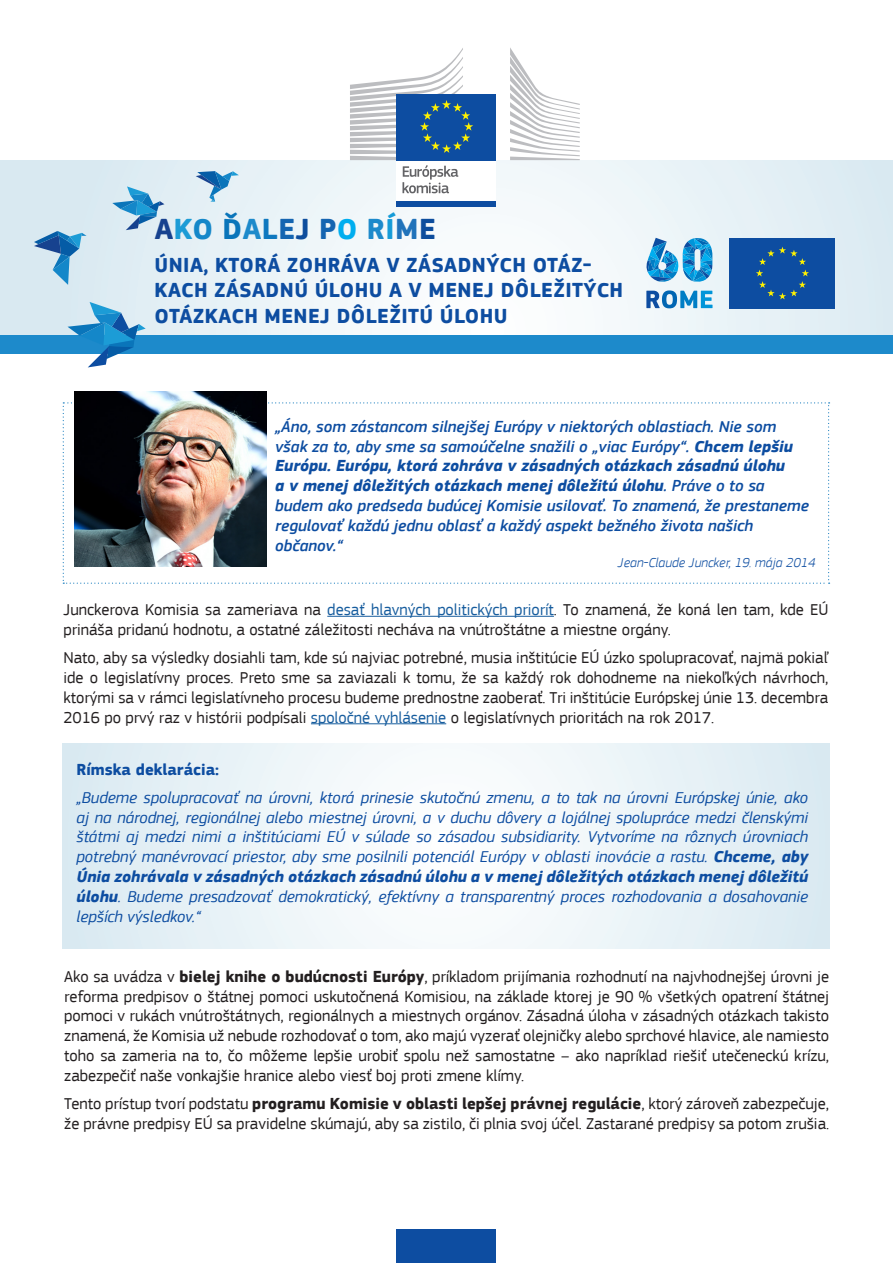
<style>
.page{position:relative;width:893px;height:1263px;background:#fff}
.page>*{position:absolute;margin:0;border:0;box-sizing:border-box;transform-origin:0 0}
.t1{font:700 30px "EC Square Sans Pro";letter-spacing:.02em;color:#1d8acb}
.t2{font:700 21px/25.2px "EC Square Sans Pro";letter-spacing:.02em;color:#0d4da1}
.t3{font:16.5px/19.8px "EC Square Sans Pro";color:#231f20}
.t4{font:italic 16.5px/19.8px "EC Square Sans Pro";color:#0d4da1;text-align:justify}
.t5{font:italic 500 16.5px/19.8px "EC Square Sans Pro";color:#0d4da1}
.t6{font:700 16.5px "EC Square Sans Pro";color:#0d4da1}
.t7{font:italic 300 13.5px "EC Square Sans Pro";color:#0d4da1}
.s1{color:#17428f}
.s2{color:#1c9cd6}
.s3{color:#1487c9}
.s4{color:#0a75ba}
.s5{color:#0e78bf}
.s6{color:#1565b1}
.s7{color:#0d4d9d}
.s8{color:#00aeef}
.s9{color:#169cd8}
.s10{color:#2173ba}
.s11{font-weight:700}
.s12{color:#175d9e}
</style>
<div class="page">
<svg style="left:0;top:160px;width:893px;height:175px"></svg>
<div style="left:0;top:335px;width:893px;height:18px;background:#1d8acb"></div>
<svg style="left:63px;top:402px;width:767px;height:182px"></svg>
<svg style="left:68px;top:302px;width:78px;height:65px"></svg>
<svg style="left:34px;top:231px;width:53px;height:54px;background:#90bbd9"></svg>
<svg style="left:112px;top:186px;width:52px;height:44px;background:#92c2df"></svg>
<svg style="left:196px;top:171px;width:43px;height:31px"></svg>
<img style="left:75px;top:391px;width:192px;height:176px">
<hr style="left:327px;top:616px;width:227px;height:1px;background:#175d9e">
<hr style="left:311px;top:723px;width:135px;height:1px;background:#175d9e">
<svg style="left:63px;top:743px;width:766px;height:205px"></svg>
<svg style="left:646px;top:238px;width:66px;height:46px;background:#67b3de"></svg>
<svg style="left:646px;top:290px;width:66px;height:18px"></svg>
<div style="left:730px;top:238px;width:105px;height:70px;background:#0d4da1"></div>
<svg style="left:756px;top:247px;width:53px;height:52px"></svg>
<div style="left:397px;top:1229px;width:99px;height:34px;background:#0d4da1"></div>
<div style="left:397px;top:158px;width:99px;height:44px;background:#fff"></div>
<div style="left:397px;top:94px;width:99px;height:66px;background:#0d4da1"></div>
<div style="left:397px;top:201px;width:99px;height:5px;background:#0d4da1"></div>
<svg style="left:510px;top:48px;width:70px;height:112px"></svg>
<svg style="left:350px;top:48px;width:123px;height:145px"></svg>
<p class="t1" style="left:155px;top:212px;width:283px"><span class="s1">A</span><span class="s2">K</span><span class="s3">O</span> <span class="s4">Ď</span>A<span class="s5">L</span><span class="s6">E</span><span class="s7">J</span> <span class="s6">P</span><span class="s8">O</span> R<span class="s9">Í</span><span class="s10">M</span><span class="s7">E</span></p>
<p class="t2" style="left:155px;top:253px;width:470px">ÚNIA, KTORÁ ZOHRÁVA V ZÁSADNÝCH OTÁZ-<br>KACH ZÁSADNÚ ÚLOHU A V MENEJ DÔLEŽITÝCH<br>OTÁZKACH MENEJ DÔLEŽITÚ ÚLOHU</p>
<p class="t5" style="left:275px;top:417px;width:536px">„Áno, som zástancom silnejšej Európy v niektorých oblastiach. Nie som však za to, aby sme sa samoúčelne snažili o „viac Európy“. <span class="s11">Chcem lepšiu Európu. Európu, ktorá zohráva v zásadných otázkach zásadnú úlohu<br>a v menej dôležitých otázkach menej dôležitú úlohu</span>. Práve o to sa budem ako predseda budúcej Komisie usilovať. To znamená, že prestaneme regulovať každú jednu oblasť a každý aspekt bežného života našich občanov.“</p>
<p class="t7" style="left:618px;top:554px;width:199px">Jean-Claude Juncker, 19. mája 2014</p>
<p class="t3" style="left:63px;top:600px;width:766px">Junckerova Komisia sa zameriava na <span class="s12">desať hlavných politických priorít</span>. To znamená, že koná len tam, kde EÚ prináša pridanú hodnotu, a ostatné záležitosti necháva na vnútroštátne a miestne orgány.</p>
<p class="t3" style="left:63px;top:648px;width:766px;text-align:justify">Nato, aby sa výsledky dosiahli tam, kde sú najviac potrebné, musia inštitúcie EÚ úzko spolupracovať, najmä pokiaľ ide o legislatívny proces. Preto sme sa zaviazali k tomu, že sa každý rok dohodneme na niekoľkých návrhoch, ktorými sa v rámci legislatívneho procesu budeme prednostne zaoberať. Tri inštitúcie Európskej únie 13. decembra 2016 po prvý raz v histórii podpísali <span class="s12">spoločné vyhlásenie</span> o legislatívnych prioritách na rok 2017.</p>
<p class="t6" style="left:77px;top:759px;width:144px">Rímska deklarácia:</p>
<p class="t4" style="left:77px;top:788px;width:733px">„Budeme spolupracovať na úrovni, ktorá prinesie skutočnú zmenu, a to tak na úrovni Európskej únie, ako aj na národnej, regionálnej alebo miestnej úrovni, a v duchu dôvery a lojálnej spolupráce medzi členskými štátmi aj medzi nimi a inštitúciami EÚ v súlade so zásadou subsidiarity. Vytvoríme na rôznych úrovniach potrebný manévrovací priestor, aby sme posilnili potenciál Európy v oblasti inovácie a rastu. <span class="s11">Chceme, aby Únia zohrávala v zásadných otázkach zásadnú úlohu a v menej dôležitých otázkach menej dôležitú úlohu</span>. Budeme presadzovať demokratický, efektívny a transparentný proces rozhodovania a dosahovanie lepších výsledkov.“</p>
<p class="t3" style="left:64px;top:966px;width:766px;text-align:justify">Ako sa uvádza v <span class="s11">bielej knihe o budúcnosti Európy</span>, príkladom prijímania rozhodnutí na najvhodnejšej úrovni je reforma predpisov o štátnej pomoci uskutočnená Komisiou, na základe ktorej je 90 % všetkých opatrení štátnej pomoci v rukách vnútroštátnych, regionálnych a miestnych orgánov. Zásadná úloha v zásadných otázkach takisto znamená, že Komisia už nebude rozhodovať o tom, ako majú vyzerať olejničky alebo sprchové hlavice, ale namiesto toho sa zameria na to, čo môžeme lepšie urobiť spolu než samostatne – ako napríklad riešiť utečeneckú krízu, zabezpečiť naše vonkajšie hranice alebo viesť boj proti zmene klímy.</p>
<p class="t3" style="left:64px;top:1094px;width:766px">Tento prístup tvorí podstatu <span class="s11">programu Komisie v oblasti lepšej právnej regulácie</span>, ktorý zároveň zabezpečuje, že právne predpisy EÚ sa pravidelne skúmajú, aby sa zistilo, či plnia svoj účel. Zastarané predpisy sa potom zrušia.</p>
</div>
